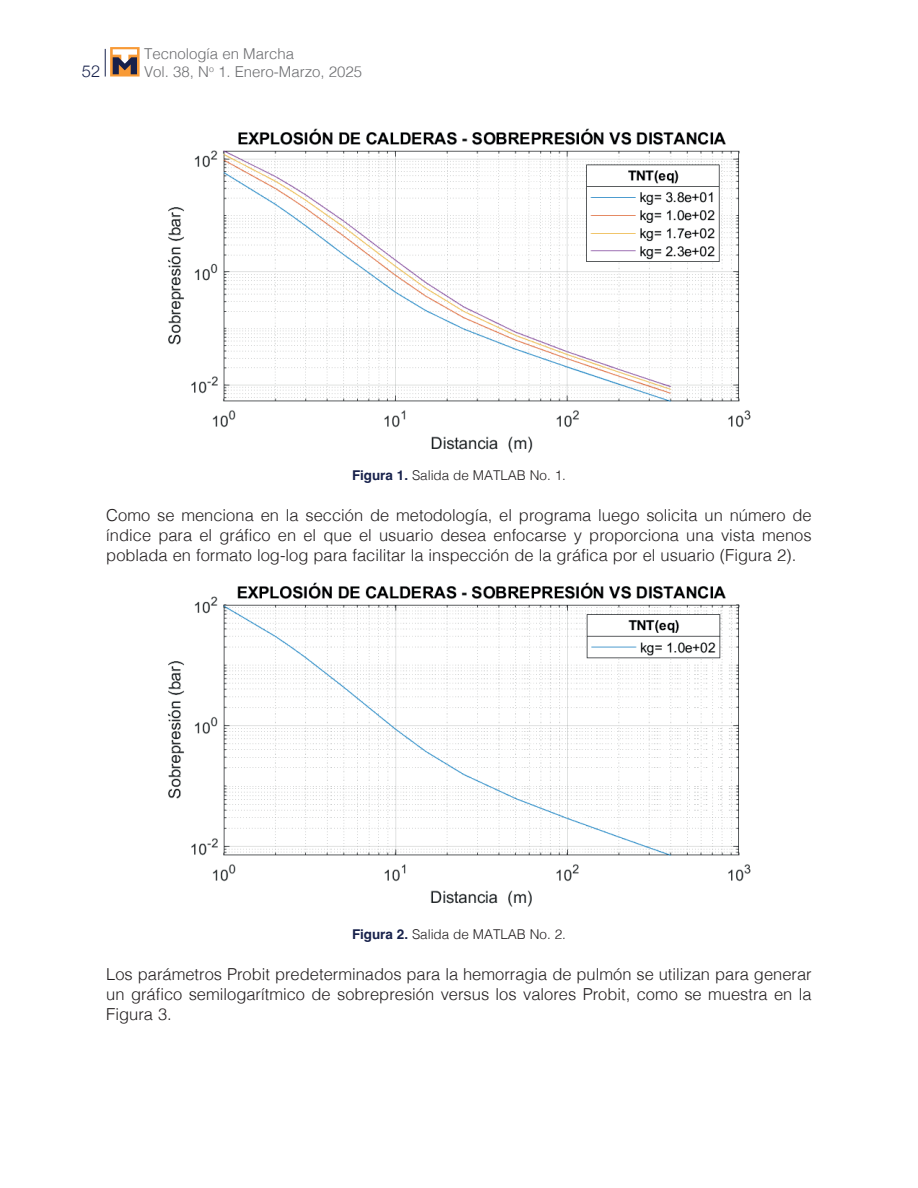
<style>
.page{position:relative;width:918px;height:1188px;background:#fff}
.page>*{position:absolute;margin:0;border:0;box-sizing:border-box;transform-origin:0 0}
.t1{font:300 16.5px/19.8px "Helvetica";color:#231f20;text-align:justify}
.t2{font:300 16.5px "Helvetica Neue";color:#17214b}
.t3{font:300 15px/18px "Helvetica";color:#6c6d70}
.t4{font:300 13.5px "Helvetica";letter-spacing:-.005em;color:#231f20}
.s1{font-weight:700;color:#17214b}
</style>
<div class="page">
<svg style="left:105px;top:49px;width:1px;height:28px"></svg>
<svg style="left:110px;top:47px;width:30px;height:30px"></svg>
<svg style="left:113px;top:49px;width:24px;height:25px"></svg>
<img style="left:167px;top:128px;width:584px;height:325px">
<img style="left:167px;top:582px;width:584px;height:325px">
<p class="t2" style="left:82px;top:57px;width:20px">52</p>
<p class="t3" style="left:144px;top:43px;width:220px">Tecnología en Marcha<br>Vol. 38, N<sup>o</sup> 1. Enero-Marzo, 2025</p>
<p class="t4" style="left:352px;top:464px;width:215px"><span class="s1">Figura 1.</span> Salida de MATLAB No. 1.</p>
<p class="t1" style="left:106px;top:504px;width:707px">Como se menciona en la sección de metodología, el programa luego solicita un número de índice para el gráfico en el que el usuario desea enfocarse y proporciona una vista menos poblada en formato log-log para facilitar la inspección de la gráfica por el usuario (Figura 2).</p>
<p class="t4" style="left:352px;top:923px;width:215px"><span class="s1">Figura 2.</span> Salida de MATLAB No. 2.</p>
<p class="t1" style="left:106px;top:964px;width:707px">Los parámetros Probit predeterminados para la hemorragia de pulmón se utilizan para generar un gráfico semilogarítmico de sobrepresión versus los valores Probit, como se muestra en la Figura 3.</p>
</div>
